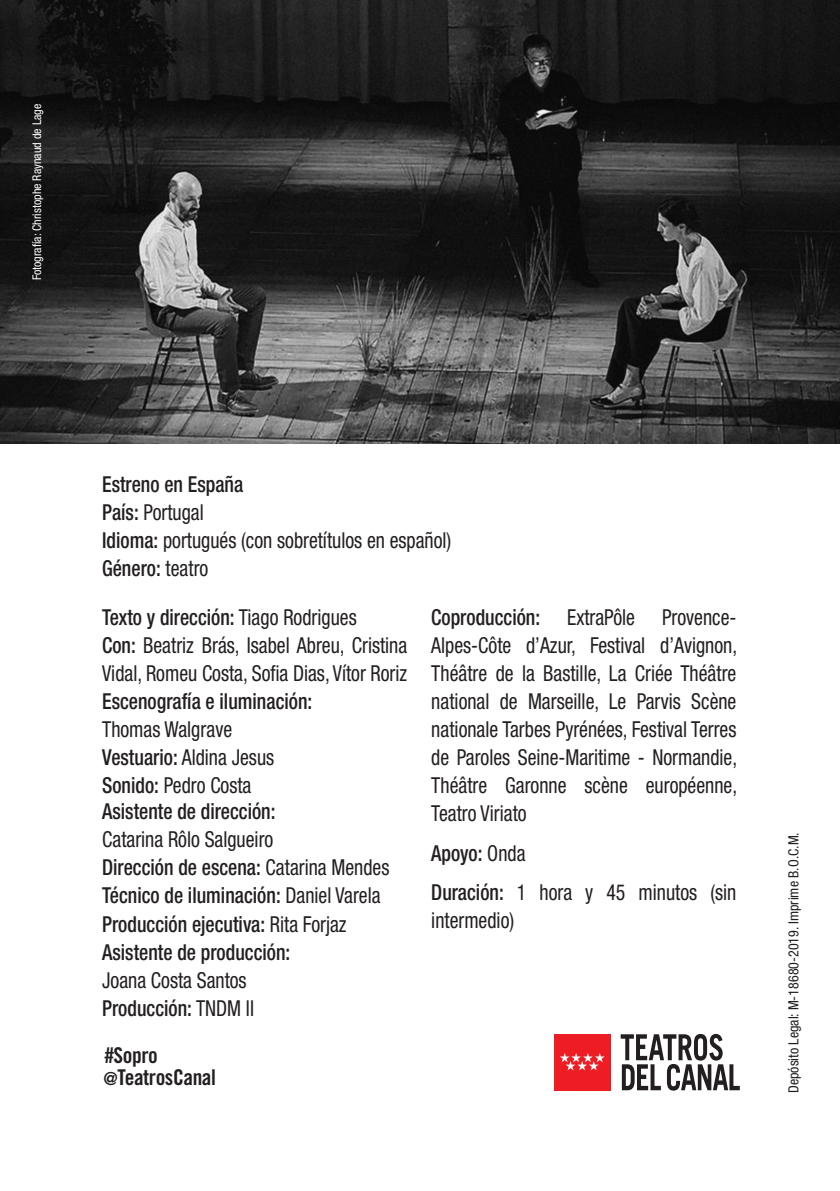
<style>
.page{position:relative;width:840px;height:1191px;background:#fff}
.page>*{position:absolute;margin:0;border:0;box-sizing:border-box;transform-origin:0 0}
.t1{font:condensed 22px/28px "Helvetica Neue LT Pro";color:#231f20;scale:.9 1}
.t2{font:500 condensed 22px "Helvetica Neue LT Pro";color:#231f20;scale:.9 1}
.t3{font:21.8px "Trade Gothic LT Std Bd Cn 20";letter-spacing:-.02em;color:#231f20}
.t4{font:condensed 14px "Helvetica Neue";color:#231f20}
.t5{font:condensed 12px "Helvetica Neue LT Pro";color:#fff}
.s1{font-weight:500}
.s2{font-weight:400}
.s3{font-size:18px}
</style>
<div class="page">
<div style="left:553px;top:1034px;width:56px;height:56px;background:#ee1d23"></div>
<svg style="left:560px;top:1053px;width:44px;height:17px"></svg>
<svg style="left:620px;top:1034px;width:119px;height:56px"></svg>
<img style="left:0;top:0;width:839px;height:444px">
<p class="t5" style="left:30px;top:280px;width:178px;rotate:-90deg">Fotografía: Christophe Raynaud de Lage</p>
<p class="t2" style="left:102px;top:471px;width:158px">Estreno en España</p>
<p class="t1" style="left:102px;top:498px;width:114px"><span class="s1">País:</span> Portugal</p>
<p class="t1" style="left:102px;top:526px;width:389px"><span class="s1">Idioma:</span> portugués (con sobretítulos en español)</p>
<p class="t2" style="left:102px;top:555px;width:119px">Género: <span class="s2">teatro</span></p>
<p class="t2" style="left:102px;top:604px;width:284px">Texto y dirección: <span class="s2">Tiago Rodrigues</span></p>
<p class="t1" style="left:102px;top:631px;width:340px"><span class="s1">Con:</span> Beatriz Brás, Isabel Abreu, Cristina<br>Vidal, Romeu Costa, Sofia Dias, Vítor Roriz</p>
<p class="t2" style="left:102px;top:688px;width:235px">Escenografía e iluminación:</p>
<p class="t1" style="left:102px;top:715px;width:146px">Thomas Walgrave</p>
<p class="t1" style="left:102px;top:743px;width:193px"><span class="s1">Vestuario:</span> Aldina Jesus</p>
<p class="t1" style="left:102px;top:771px;width:167px"><span class="s1">Sonido:</span> Pedro Costa</p>
<p class="t2" style="left:102px;top:798px;width:194px">Asistente de dirección:</p>
<p class="t1" style="left:102px;top:825px;width:191px">Catarina Rôlo Salgueiro</p>
<p class="t2" style="left:102px;top:854px;width:320px">Dirección de escena: <span class="s2">Catarina Mendes</span></p>
<p class="t2" style="left:102px;top:882px;width:310px">Técnico de iluminación: <span class="s2">Daniel Varela</span></p>
<p class="t2" style="left:102px;top:910px;width:273px">Producción ejecutiva: <span class="s2">Rita Forjaz</span></p>
<p class="t2" style="left:102px;top:938px;width:210px">Asistente de producción:</p>
<p class="t1" style="left:102px;top:965px;width:162px">Joana Costa Santos</p>
<p class="t2" style="left:102px;top:994px;width:170px">Producción: <span class="s2">TNDM II</span></p>
<p class="t3" style="left:104px;top:1042px;width:55px">#Sopro</p>
<p class="t3" style="left:103px;top:1064px;width:114px"><span class="s3">@</span>TeatrosCanal</p>
<p class="t1" style="left:431px;top:603px;width:341px;text-align:justify"><span class="s1">Coproducción:</span> ExtraPôle Provence-Alpes-Côte d’Azur, Festival d’Avignon, Théâtre de la Bastille, La Criée Théâtre national de Marseille, Le Parvis Scène nationale Tarbes Pyrénées, Festival Terres de Paroles Seine-Maritime - Normandie, Théâtre Garonne scène européenne, Teatro Viriato</p>
<p class="t2" style="left:431px;top:840px;width:106px">Apoyo: <span class="s2">Onda</span></p>
<p class="t1" style="left:431px;top:878px;width:340px"><span class="s1">Duración:</span> 1 hora y 45 minutos (sin intermedio)</p>
<p class="t4" style="left:785px;top:1093px;width:262px;rotate:-90deg">Depósito Legal: M-18680-2019. Imprime B.O.C.M.</p>
</div>
